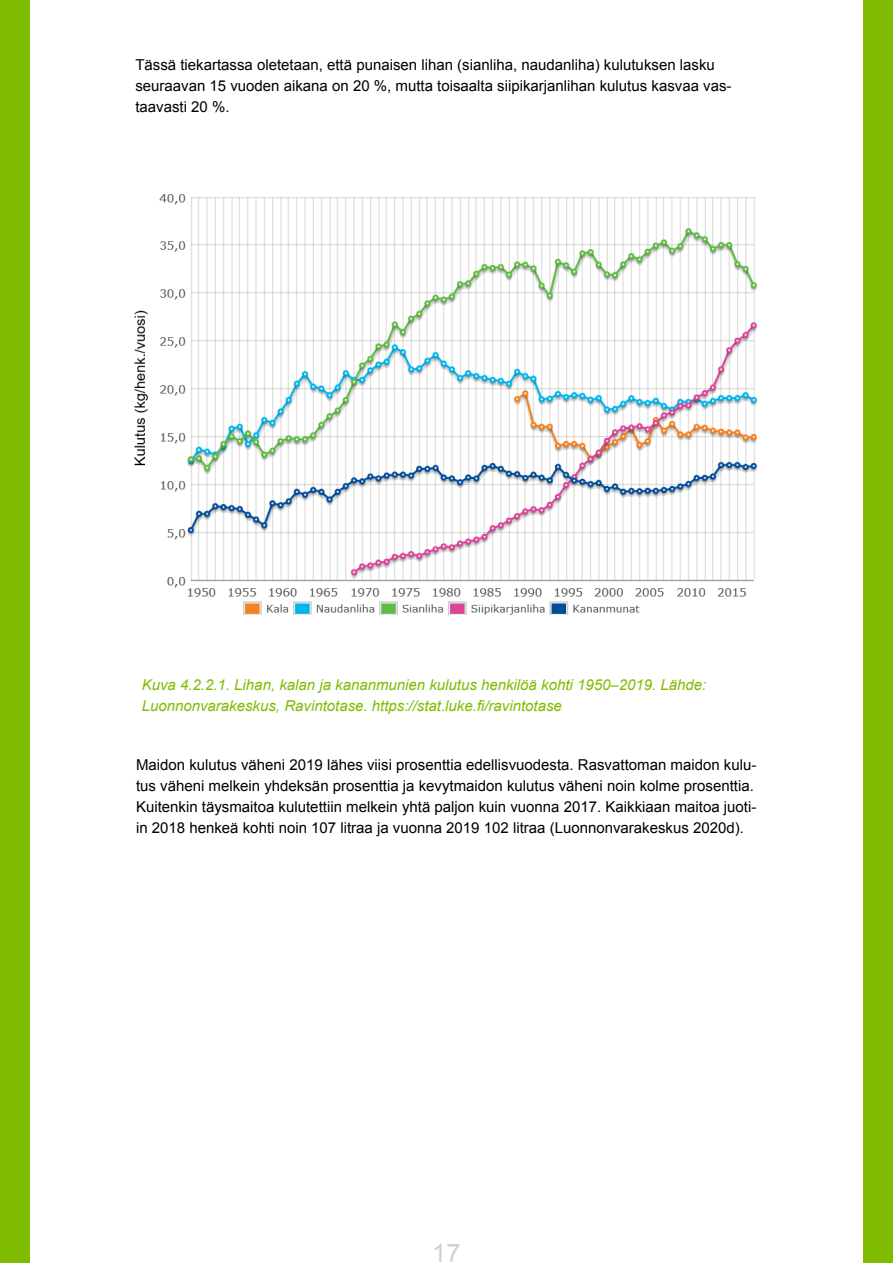
<style>
.page{position:relative;width:893px;height:1263px;background:#fff}
.page>*{position:absolute;margin:0;border:0;box-sizing:border-box;transform-origin:0 0}
.t1{font:25.5px "Arial";color:#d0d0d0}
.t2{font:15px/21px "Arial";color:#000}
.t3{font:italic 15px "Arial";color:#7fbb00}
</style>
<div class="page">
<div style="left:0;top:0;width:30px;height:1263px;background:#7fbb00"></div>
<div style="left:863px;top:0;width:30px;height:1263px;background:#7fbb00"></div>
<img style="left:134px;top:194px;width:624px;height:420px">
<p class="t2" style="left:135px;top:55px;width:598px">Tässä tiekartassa oletetaan, että punaisen lihan (sianliha, naudanliha) kulutuksen lasku seuraavan 15 vuoden aikana on 20 %, mutta toisaalta siipikarjanlihan kulutus kasvaa vas&shy;taavasti 20 %.</p>
<p class="t3" style="left:142px;top:675px;width:566px">Kuva 4.2.2.1. Lihan, kalan ja kananmunien kulutus henkilöä kohti 1950–2019. Lähde:</p>
<p class="t3" style="left:142px;top:696px;width:422px">Luonnonvarakeskus, Ravintotase. https://stat.luke.fi/ravintotase</p>
<p class="t2" style="left:136px;top:754px;width:622px">Maidon kulutus väheni 2019 lähes viisi prosenttia edellisvuodesta. Rasvattoman maidon kulu&shy;tus väheni melkein yhdeksän prosenttia ja kevytmaidon kulutus väheni noin kolme prosenttia.<br>Kuitenkin täysmaitoa kulutettiin melkein yhtä paljon kuin vuonna 2017. Kaikkiaan maitoa juoti&shy;in 2018 henkeä kohti noin 107 litraa ja vuonna 2019 102 litraa (Luonnonvarakeskus 2020d).</p>
<h1 class="t1" style="left:432px;top:1236px;width:30px">17</h1>
</div>
